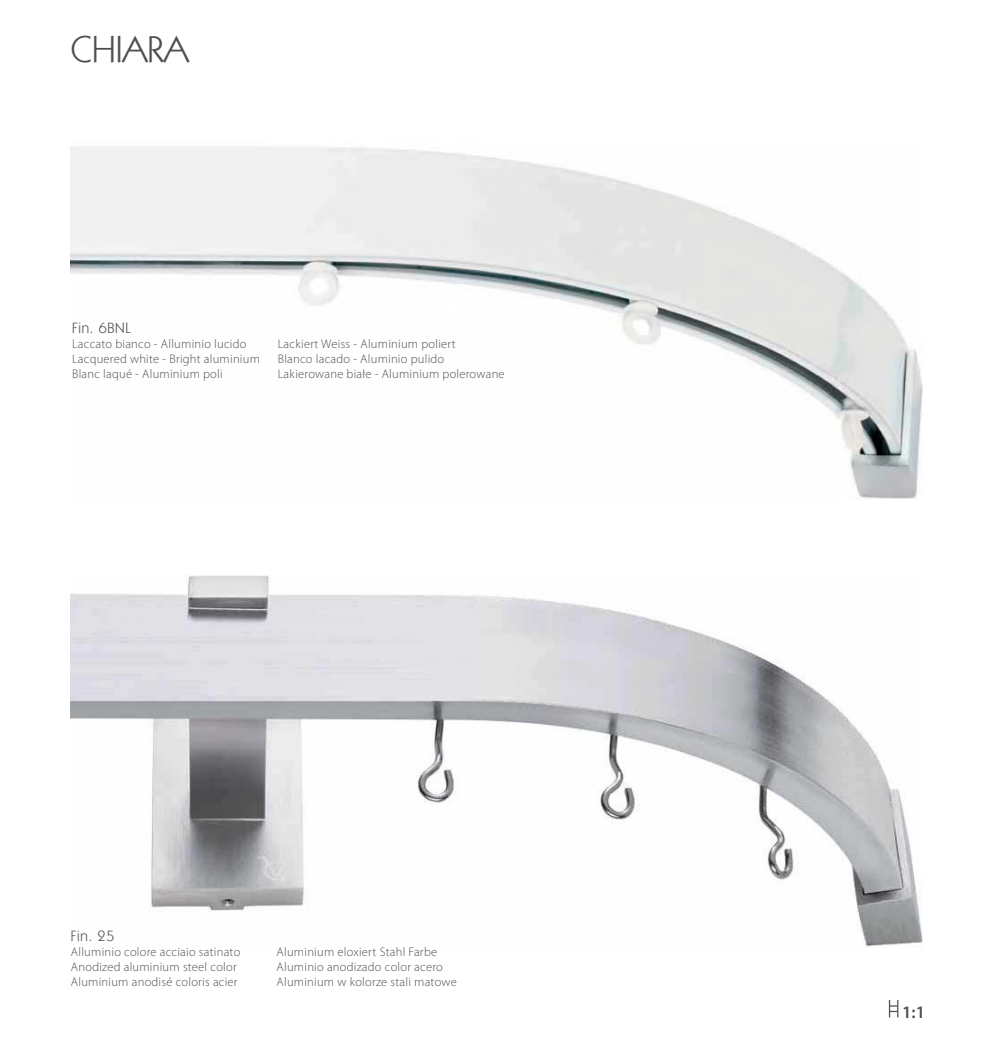
<style>
.page{position:relative;width:993px;height:1053px;background:#fff}
.page>*{position:absolute;margin:0;border:0;box-sizing:border-box;transform-origin:0 0}
.t1{font:37.5px "Kabel IT Cby BT";color:#4d4f52}
.t2{font:600 17.5px "Myriad Pro";color:#4d4f52}
.t3{font:15px "Kabel IT Cby BT";letter-spacing:.05em;color:#4d4f52}
.t4{font:300 12.5px/15px "Myriad Pro";letter-spacing:.02em;color:#4d4f52}
</style>
<div class="page">
<img style="left:71px;top:146px;width:850px;height:353px">
<img style="left:71px;top:575px;width:850px;height:372px">
<svg style="left:888px;top:1000px;width:10px;height:17px"></svg>
<h1 class="t1" style="left:71px;top:26px;width:119px">CHIARA</h1>
<p class="t3" style="left:72px;top:318px;width:60px">Fin. 6BNL</p>
<p class="t4" style="left:72px;top:336px;width:189px">Laccato bianco - Alluminio lucido<br>Lacquered white - Bright aluminium<br>Blanc laqué - Aluminium poli</p>
<p class="t4" style="left:278px;top:336px;width:228px">Lackiert Weiss - Aluminium poliert<br>Blanco lacado - Aluminio pulido<br>Lakierowane białe - Aluminium polerowane</p>
<p class="t3" style="left:71px;top:926px;width:45px">Fin. 25</p>
<p class="t4" style="left:71px;top:943px;width:171px">Alluminio colore acciaio satinato<br>Anodized aluminium steel color<br>Aluminium anodisé coloris acier</p>
<p class="t4" style="left:276px;top:943px;width:182px">Aluminium eloxiert Stahl Farbe<br>Aluminio anodizado color acero<br>Aluminium w kolorze stali matowe</p>
<h2 class="t2" style="left:901px;top:1000px;width:24px">1:1</h2>
</div>
